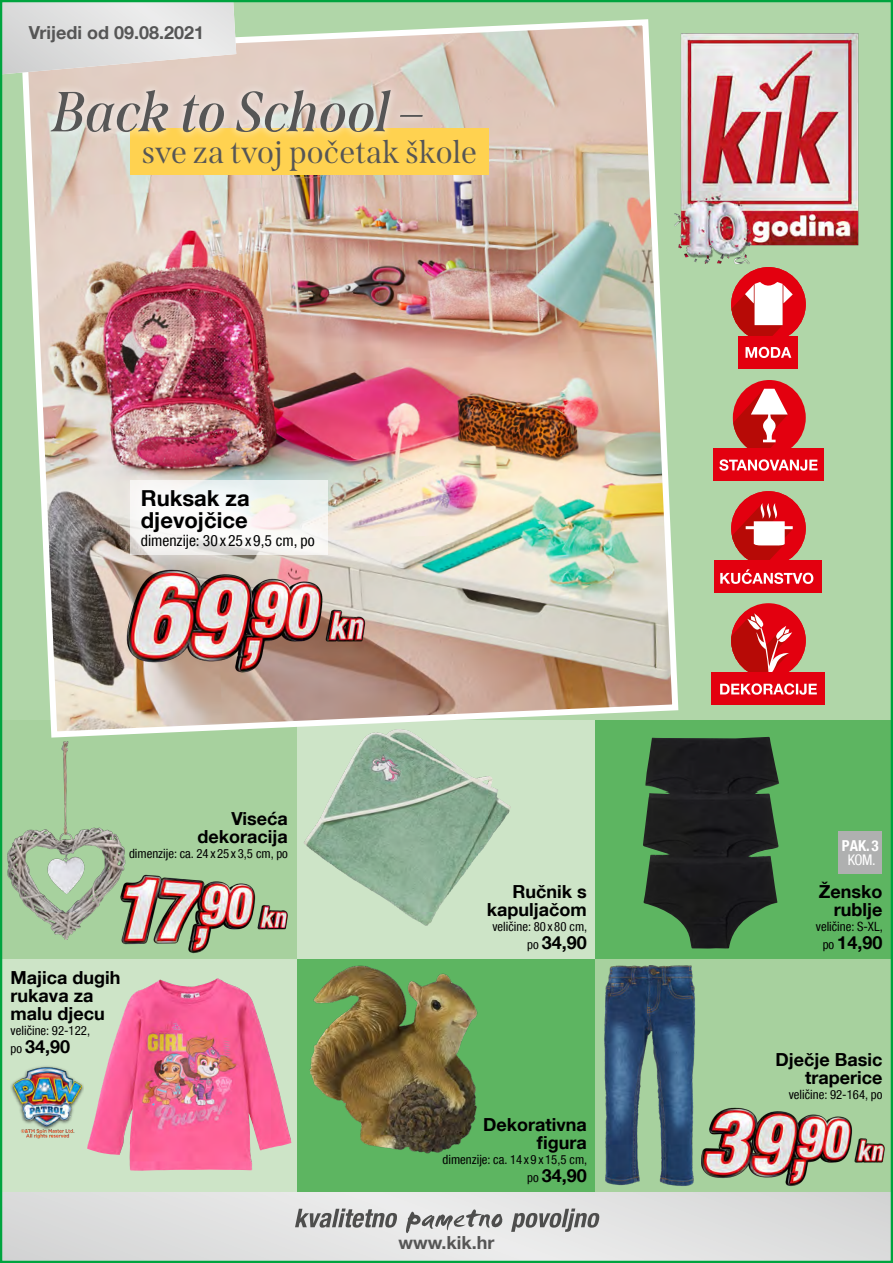
<style>
.page{position:relative;width:893px;height:1263px;background:#fff}
.page>*{position:absolute;margin:0;border:0;box-sizing:border-box;transform-origin:0 0}
.t1{font:italic 600 56.4px "Span";color:#565656}
.t2{font:31.65px "Span";color:#565656}
.t3{font:700 22.05px/22px "Helvetica Neue LT Com";color:#000}
.t4{font:700 18px/18px "Helvetica Neue LT Com";color:#000;text-align:right}
.t5{font:700 18px "Helvetica Neue LT Com";color:#565656}
.t6{font:condensed 15.6px "Helvetica Neue LT Com";color:#000}
.t7{font:700 condensed 15px "Helvetica Neue LT Com";color:#fff}
.t8{font:condensed 14.7px "Helvetica Neue LT Com";color:#fff}
.t9{font:condensed 12.75px "Helvetica Neue LT Com";color:#000}
.s1{font-weight:400;font-stretch:condensed;font-size:12.75px}
</style>
<div class="page">
<div style="left:0;top:0;width:893px;height:788px;background:#b0d6a8"></div>
<div style="left:0;top:720px;width:298px;height:239px;background:#a7d19e"></div>
<div style="left:595px;top:720px;width:298px;height:239px;background:#5db561"></div>
<svg style="left:298px;top:741px;width:297px;height:218px;background:#bbd5b9"></svg>
<div style="left:0;top:959px;width:298px;height:291px;background:#cde4c7"></div>
<div style="left:595px;top:959px;width:298px;height:291px;background:#a7d19e"></div>
<div style="left:298px;top:959px;width:297px;height:291px;background:#5db561"></div>
<img style="left:22px;top:19px;width:657px;height:722px">
<svg style="left:3px;top:3px;width:233px;height:71px;background:#e1dedd"></svg>
<img style="left:304px;top:729px;width:96px;height:180px">
<img style="left:642px;top:737px;width:137px;height:211px">
<img style="left:87px;top:978px;width:205px;height:192px">
<img style="left:604px;top:965px;width:92px;height:221px">
<img style="left:305px;top:951px;width:183px;height:203px">
<img style="left:7px;top:727px;width:138px;height:213px">
<div style="left:739px;top:336px;width:59px;height:33px;background:#e3000f"></div>
<svg style="left:731px;top:302px;width:75px;height:56px"></svg>
<div style="left:733px;top:380px;width:73px;height:75px;background:#e3000f;border-radius:50%"></div>
<div style="left:713px;top:448px;width:111px;height:33px;background:#e3000f"></div>
<svg style="left:719px;top:389px;width:98px;height:82px"></svg>
<div style="left:712px;top:672px;width:113px;height:33px;background:#e3000f"></div>
<svg style="left:720px;top:604px;width:97px;height:91px"></svg>
<div style="left:715px;top:560px;width:107px;height:33px;background:#e3000f"></div>
<svg style="left:720px;top:491px;width:93px;height:93px"></svg>
<img style="left:660px;top:19px;width:199px;height:283px">
<img style="left:121px;top:549px;width:270px;height:146px">
<img style="left:113px;top:868px;width:175px;height:86px">
<img style="left:701px;top:1107px;width:189px;height:86px">
<img style="left:11px;top:1066px;width:73px;height:73px">
<div style="left:838px;top:831px;width:44px;height:42px;background:#afb0b0"></div>
<div style="left:118px;top:466px;width:220px;height:106px;background:#fff;opacity:.75"></div>
<div style="left:130px;top:128px;width:359px;height:47px;background:#ffd250"></div>
<div style="left:43px;top:82px;width:387px;height:59px;background:#fff;opacity:.75"></div>
<svg style="left:0;top:1193px;width:893px;height:70px;background:#d3dbd7"></svg>
<svg style="left:284px;top:1193px;width:316px;height:52px;background:#d1d1d1"></svg>
<p class="t5" style="left:29px;top:21px;width:177px">Vrijedi od 09.08.2021</p>
<h1 class="t1" style="left:55px;top:79px;width:372px">Back to School –</h1>
<h2 class="t2" style="left:142px;top:133px;width:337px">sve za tvoj početak škole</h2>
<p class="t3" style="left:141px;top:486px;width:110px">Ruksak za djevojčice</p>
<p class="t6" style="left:141px;top:532px;width:175px">dimenzije: 30 x 25 x 9,5 cm, po</p>
<p class="t4" style="left:198px;top:809px;width:92px">Viseća dekoracija</p>
<p class="t9" style="left:129px;top:846px;width:160px">dimenzije: ca. 24 x 25 x 3,5 cm, po</p>
<p class="t4" style="left:11px;top:967px;width:111px;text-align:left">Majica dugih rukava za malu djecu</p>
<p class="t9" style="left:11px;top:1022px;width:81px">veličine: 92-122,</p>
<p class="t4" style="left:11px;top:1036px;width:61px"><span class="s1">po</span> 34,90</p>
<p class="t4" style="left:487px;top:882px;width:101px">Ručnik s kapuljačom</p>
<p class="t9" style="left:492px;top:919px;width:96px">veličine: 80 x 80 cm,</p>
<p class="t4" style="left:527px;top:933px;width:61px"><span class="s1">po</span> 34,90</p>
<p class="t4" style="left:483px;top:1115px;width:105px">Dekorativna figura</p>
<p class="t9" style="left:442px;top:1152px;width:146px">dimenzije: ca. 14 x 9 x 15,5 cm,</p>
<p class="t4" style="left:527px;top:1166px;width:61px"><span class="s1">po</span> 34,90</p>
<p class="t5" style="left:398px;top:1231px;width:97px">www.kik.hr</p>
<p class="t7" style="left:842px;top:837px;width:38px">PAK. 3</p>
<p class="t8" style="left:848px;top:851px;width:29px">KOM.</p>
<p class="t4" style="left:819px;top:882px;width:65px">Žensko rublje</p>
<p class="t9" style="left:816px;top:919px;width:69px">veličine: S-XL,</p>
<p class="t4" style="left:823px;top:933px;width:61px"><span class="s1">po</span> 14,90</p>
<p class="t4" style="left:775px;top:1050px;width:108px">Dječje Basic traperice</p>
<p class="t9" style="left:789px;top:1087px;width:95px">veličine: 92-164, po</p>
</div>
